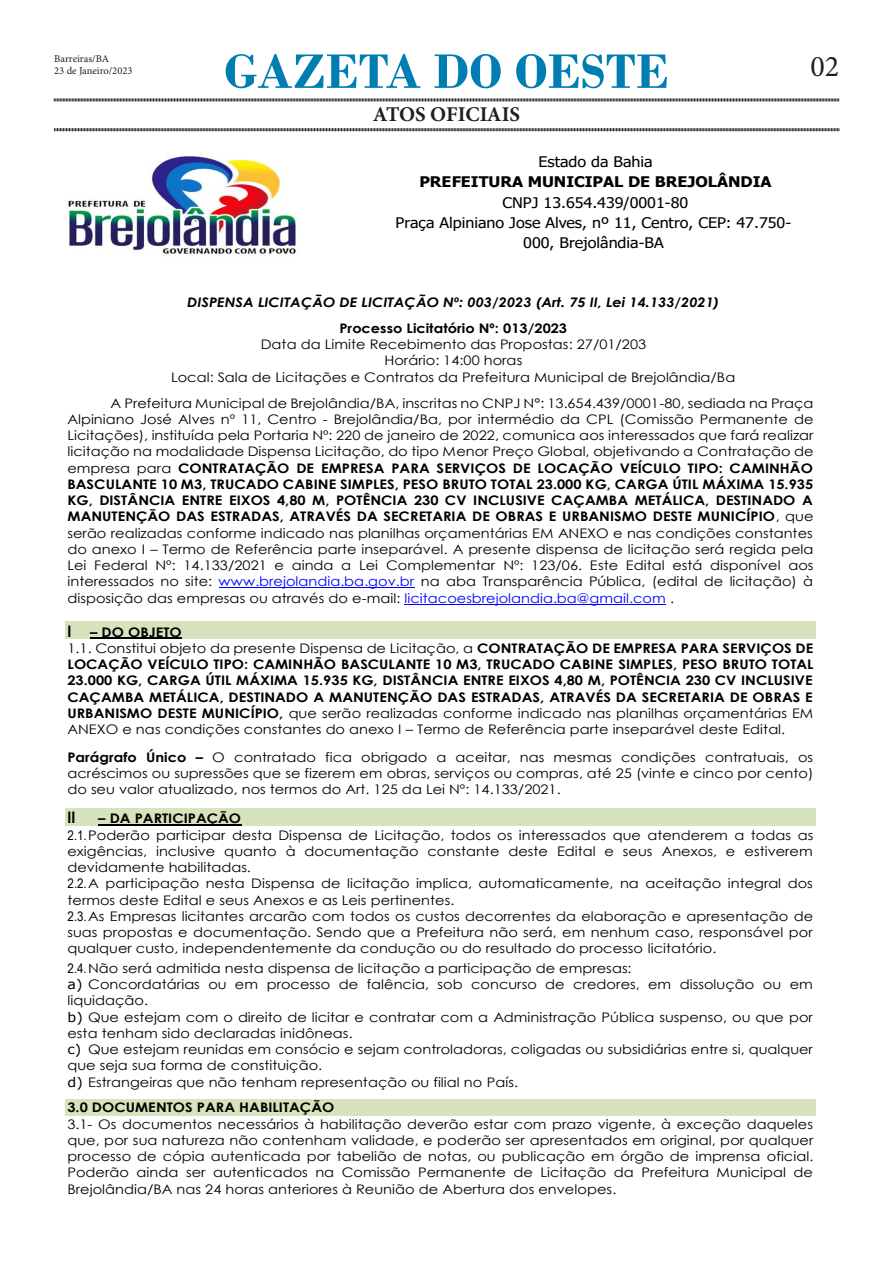
<style>
.page{position:relative;width:893px;height:1263px;background:#fff}
.page>*{position:absolute;margin:0;border:0;box-sizing:border-box;transform-origin:0 0}
.t1{font:700 51px "Bodoni";color:#007eb4}
.t2{font:30px "Minion Pro";color:#231f20}
.t3{font:700 21px "Minion Pro";letter-spacing:-.005em;color:#231f20}
.t4{font:700 15.9px "Arial Narrow";color:#000;scale:1.08 1}
.t5{font:14.55px/20.2px "Tahoma";color:#000;text-align:center;scale:1.1 1}
.t6{font:13.2px/16.2px "Century Gothic";letter-spacing:.005em;color:#000;scale:1.1 1}
.t7{font:700 13.2px/16.2px "Century Gothic";color:#000;scale:1.1 1}
.t8{font:italic 700 13.2px/26.2px "Century Gothic";color:#000;text-align:center;scale:1.1 1}
.t9{font:10.5px "Minion Pro";color:#231f20}
.s1{font-weight:700}
.s2{font-style:normal}
.s3{color:#00f}
.s4{font-family:"Arial Narrow";font-size:15.9px}
.s5{font-weight:400}
.s6{font-family:"Arial Narrow"}
.s7{font-family:"Verdana"}
</style>
<div class="page">
<svg style="left:54px;top:98px;width:785px;height:4px"></svg>
<svg style="left:54px;top:128px;width:785px;height:4px"></svg>
<img style="left:67px;top:154px;width:230px;height:100px">
<hr style="left:219px;top:587px;width:195px;height:1px;background:#00f">
<hr style="left:404px;top:604px;width:262px;height:1px;background:#00f">
<div style="left:65px;top:621px;width:751px;height:18px;background:#d6e3bc"></div>
<hr style="left:90px;top:638px;width:92px;height:1px;background:#000">
<div style="left:65px;top:808px;width:751px;height:18px;background:#d6e3bc"></div>
<hr style="left:98px;top:825px;width:143px;height:1px;background:#000">
<div style="left:65px;top:1099px;width:751px;height:16px;background:#d6e3bc"></div>
<p class="t1" style="left:224px;top:41px;width:446px">GAZETA DO OESTE</p>
<p class="t3" style="left:373px;top:100px;width:149px">ATOS OFICIAIS</p>
<p class="t9" style="left:54px;top:51px;width:56px">Barreiras/BA</p>
<p class="t9" style="left:54px;top:64px;width:80px">23 de Janeiro/2023</p>
<p class="t2" style="left:810px;top:46px;width:30px">02</p>
<p class="t5" style="left:395px;top:153px;width:361px">Estado da Bahia<br><span class="s1">PREFEITURA MUNICIPAL DE BREJOLÂNDIA<br></span>CNPJ 13.654.439/0001-80<br>Praça Alpiniano Jose Alves, nº 11, Centro, CEP: 47.750-<br>000, Brejolândia-BA</p>
<p class="t8" style="left:187px;top:288px;width:485px">DISPENSA LICITAÇÃO DE LICITAÇÃO Nº: 003/2023 (Art. 75 II, Lei 14.133/2021)<br><span class="s2">Processo Licitatório Nº: 013/2023</span></p>
<p class="t6" style="left:171px;top:336px;width:514px;text-align:center">Data da Limite Recebimento das Propostas: 27/01/203<br>Horário: 14:00 horas<br>Local: Sala de Licitações e Contratos da Prefeitura Municipal de Brejolândia/Ba</p>
<p class="t6" style="left:68px;top:395px;width:680px;text-align:justify;text-indent:43px">A Prefeitura Municipal de Brejolândia/BA, inscritas no CNPJ N°: 13.654.439/0001-80, sediada na Praça Alpiniano José Alves nº 11, Centro - Brejolândia/Ba, por intermédio da CPL (Comissão Permanente de Licitações), instituída pela Portaria Nº: 220 de janeiro de 2022, comunica aos interessados que fará realizar licitação na modalidade Dispensa Licitação, do tipo Menor Preço Global, objetivando a Contratação de empresa para <span class="s1">CONTRATAÇÃO DE EMPRESA PARA SERVIÇOS DE LOCAÇÃO VEÍCULO TIPO: CAMINHÃO BASCULANTE 10 M3, TRUCADO CABINE SIMPLES, PESO BRUTO TOTAL 23.000 KG, CARGA ÚTIL MÁXIMA 15.935<br>KG, DISTÂNCIA ENTRE EIXOS 4,80 M, POTÊNCIA 230 CV INCLUSIVE CAÇAMBA METÁLICA, DESTINADO A MANUTENÇÃO DAS ESTRADAS, ATRAVÉS DA SECRETARIA DE OBRAS E URBANISMO DESTE MUNICÍPIO</span>, que serão realizadas conforme indicado nas planilhas orçamentárias EM ANEXO e nas condições constantes do anexo I – Termo de Referência parte inseparável. A presente dispensa de licitação será regida pela Lei Federal Nº: 14.133/2021 e ainda a Lei Complementar Nº: 123/06. Este Edital está disponível aos interessados no site: <span class="s3">www.brejolandia.ba.gov.br</span> na aba Transparência Pública, (edital de licitação) à disposição das empresas ou através do e-mail: <span class="s3">licitacoesbrejolandia.ba@gmail.com</span> .</p>
<p class="t7" style="left:68px;top:623px;width:680px"><span class="s4">I</span> – DO OBJETO<br><span class="s5">1.1. Constitui objeto da presente Dispensa de Licitação, a</span> CONTRATAÇÃO DE EMPRESA PARA SERVIÇOS DE LOCAÇÃO VEÍCULO TIPO: CAMINHÃO BASCULANTE 10 M3, TRUCADO CABINE SIMPLES, PESO BRUTO TOTAL 23.000 KG, CARGA ÚTIL MÁXIMA 15.935 KG, DISTÂNCIA ENTRE EIXOS 4,80 M, POTÊNCIA 230 CV INCLUSIVE CAÇAMBA METÁLICA, DESTINADO A MANUTENÇÃO DAS ESTRADAS, ATRAVÉS DA SECRETARIA DE OBRAS E URBANISMO DESTE MUNICÍPIO, <span class="s5">que serão realizadas conforme indicado nas planilhas orçamentárias EM ANEXO e nas condições constantes do anexo I – Termo de Referência parte inseparável deste Edital.</span></p>
<p class="t6" style="left:68px;top:749px;width:679px;text-align:justify"><span class="s1">Parágrafo Único –</span> O contratado fica obrigado a aceitar, nas mesmas condições contratuais, os acréscimos ou supressões que se fizerem em obras, serviços ou compras, até 25 (vinte e cinco por cento) do seu valor atualizado, nos termos do Art. 125 da Lei Nº: 14.133/2021.</p>
<p class="t4" style="left:68px;top:806px;width:9px">II</p>
<p class="t6" style="left:68px;top:810px;width:680px;text-indent:31px"><span class="s1">– DA PARTICIPAÇÃO<br></span><span class="s6">2.1.</span>Poderão participar desta Dispensa de Licitação, todos os interessados que atenderem a todas as exigências, inclusive quanto à documentação constante deste Edital e seus Anexos, e estiverem devidamente habilitadas.<br><span class="s6">2.2.</span>A participação nesta Dispensa de licitação implica, automaticamente, na aceitação integral dos termos deste Edital e seus Anexos e as Leis pertinentes.<br><span class="s6">2.3.</span>As Empresas licitantes arcarão com todos os custos decorrentes da elaboração e apresentação de suas propostas e documentação. Sendo que a Prefeitura não será, em nenhum caso, responsável por qualquer custo, independentemente da condução ou do resultado do processo licitatório.</p>
<p class="t6" style="left:68px;top:960px;width:679px"><span class="s6">2.4.</span>Não será admitida nesta dispensa de licitação a participação de empresas:<br><span class="s7">a)</span> Concordatárias ou em processo de falência, sob concurso de credores, em dissolução ou em liquidação.<br><span class="s7">b)</span> Que estejam com o direito de licitar e contratar com a Administração Pública suspenso, ou que por esta tenham sido declaradas inidôneas.<br><span class="s7">c)</span> Que estejam reunidas em consócio e sejam controladoras, coligadas ou subsidiárias entre si, qualquer que seja sua forma de constituição.<br><span class="s7">d)</span> Estrangeiras que não tenham representação ou filial no País.</p>
<p class="t6" style="left:68px;top:1099px;width:680px"><span class="s1">3.0 DOCUMENTOS PARA HABILITAÇÃO<br></span>3.1- Os documentos necessários à habilitação deverão estar com prazo vigente, à exceção daqueles que, por sua natureza não contenham validade, e poderão ser apresentados em original, por qualquer processo de cópia autenticada por tabelião de notas, ou publicação em órgão de imprensa oficial.<br>Poderão ainda ser autenticados na Comissão Permanente de Licitação da Prefeitura Municipal de Brejolândia/BA nas 24 horas anteriores à Reunião de Abertura dos envelopes.</p>
</div>
